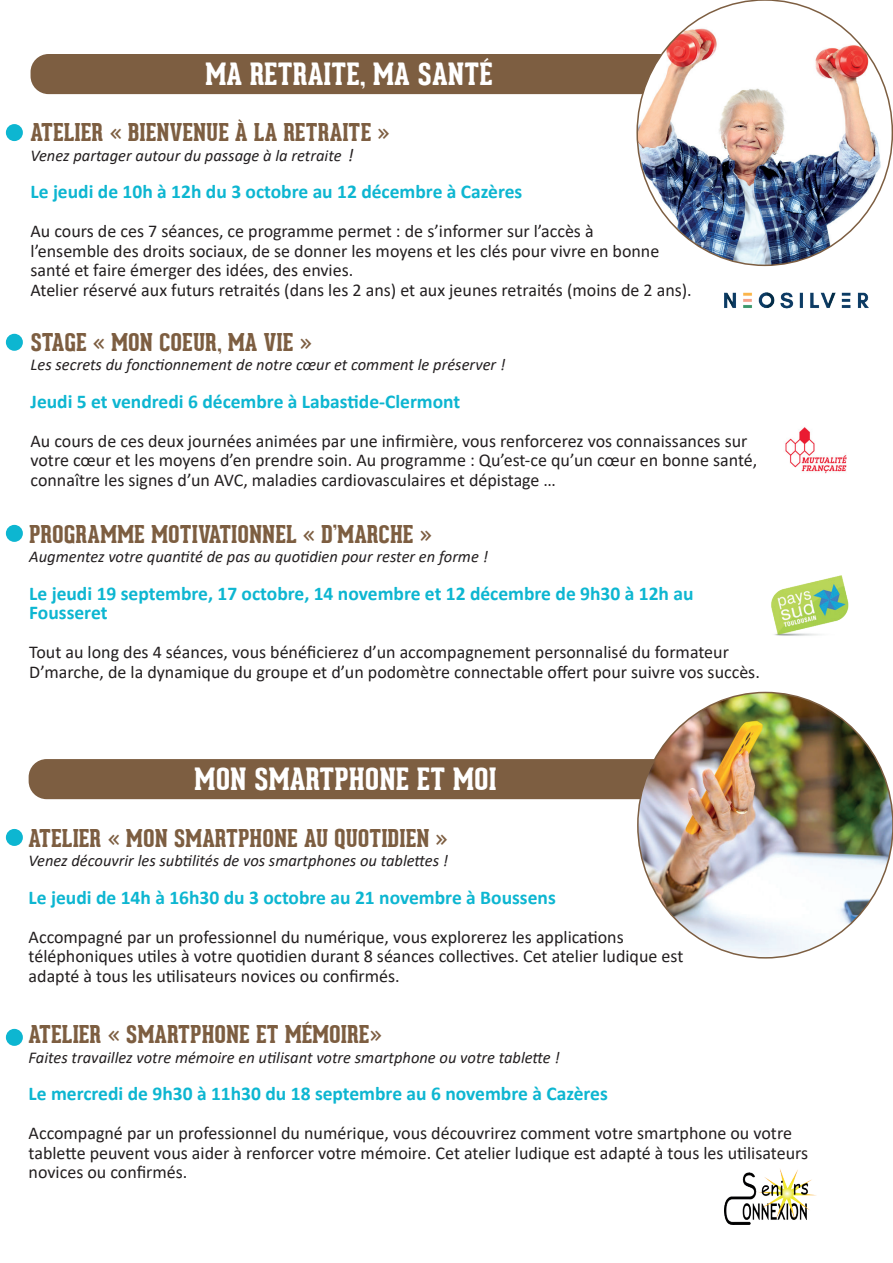
<style>
.page{position:relative;width:893px;height:1263px;background:#fff}
.page>*{position:absolute;margin:0;border:0;box-sizing:border-box;transform-origin:0 0}
.t1{font:800 30px "Geared Slab";color:#fff}
.t2{font:800 24px "Geared Slab";color:#7d5e41}
.t3{font:700 19.5px/19.5px "Calibri";color:#0db6d1}
.t4{font:18px/19.5px "Calibri";color:#231f20}
.t5{font:italic 16.5px "Calibri";color:#231f20}
.s1{font-size:18px}
</style>
<div class="page">
<div style="left:29px;top:759px;width:810px;height:40px;background:#7d5e41;border-radius:18px"></div>
<img style="left:638px;top:692px;width:255px;height:266px">
<div style="left:31px;top:54px;width:809px;height:40px;background:#7d5e41;border-radius:18px"></div>
<img style="left:637px;top:24px;width:255px;height:241px">
<img style="left:771px;top:575px;width:78px;height:61px">
<img style="left:785px;top:427px;width:62px;height:47px">
<img style="left:724px;top:292px;width:145px;height:17px">
<div style="left:6px;top:124px;width:17px;height:17px;background:#0db6d1;border-radius:50%"></div>
<div style="left:6px;top:334px;width:17px;height:17px;background:#0db6d1;border-radius:50%"></div>
<div style="left:6px;top:525px;width:17px;height:17px;background:#0db6d1;border-radius:50%"></div>
<div style="left:6px;top:829px;width:17px;height:17px;background:#0db6d1;border-radius:50%"></div>
<div style="left:6px;top:1029px;width:17px;height:17px;background:#0db6d1;border-radius:50%"></div>
<img style="left:724px;top:1169px;width:92px;height:55px">
<h1 class="t1" style="left:205px;top:57px;width:289px">MA RETRAITE, MA SANTÉ</h1>
<h2 class="t2" style="left:31px;top:119px;width:361px">ATELIER « BIENVENUE À LA RETRAITE »</h2>
<p class="t5" style="left:31px;top:144px;width:325px">Venez partager autour du passage à la retraite <span class="s1">!</span></p>
<p class="t3" style="left:31px;top:182px;width:493px">Le jeudi de 10h à 12h du 3 octobre au 12 décembre à Cazères</p>
<p class="t4" style="left:31px;top:221px;width:663px">Au cours de ces 7 séances, ce programme permet : de s’informer sur l’accès à<br>l’ensemble des droits sociaux, de se donner les moyens et les clés pour vivre en bonne santé et faire émerger des idées, des envies.<br>Atelier réservé aux futurs retraités (dans les 2 ans) et aux jeunes retraités (moins de 2 ans).</p>
<h2 class="t2" style="left:31px;top:328px;width:283px">STAGE « MON COEUR, MA VIE »</h2>
<p class="t5" style="left:31px;top:353px;width:476px">Les secrets du fonctionnement de notre cœur et comment le préserver !</p>
<p class="t3" style="left:31px;top:391px;width:431px">Jeudi 5 et vendredi 6 décembre à Labastide-Clermont</p>
<p class="t4" style="left:31px;top:430px;width:728px">Au cours de ces deux journées animées par une infirmière, vous renforcerez vos connaissances sur votre cœur et les moyens d’en prendre soin. Au programme : Qu’est-ce qu’un cœur en bonne santé, connaître les signes d’un AVC, maladies cardiovasculaires et dépistage …</p>
<h2 class="t2" style="left:29px;top:520px;width:405px">PROGRAMME MOTIVATIONNEL « D’MARCHE »</h2>
<p class="t5" style="left:29px;top:545px;width:460px">Augmentez votre quantité de pas au quotidien pour rester en forme !</p>
<p class="t3" style="left:29px;top:583px;width:666px">Le jeudi 19 septembre, 17 octobre, 14 novembre et 12 décembre de 9h30 à 12h au<br>Fousseret</p>
<p class="t4" style="left:29px;top:642px;width:732px">Tout au long des 4 séances, vous bénéficierez d’un accompagnement personnalisé du formateur<br>D’marche, de la dynamique du groupe et d’un podomètre connectable offert pour suivre vos succès.</p>
<h1 class="t1" style="left:194px;top:762px;width:304px">MON SMARTPHONE ET MOI</h1>
<h2 class="t2" style="left:29px;top:824px;width:421px">ATELIER « MON SMARTPHONE AU QUOTIDIEN »</h2>
<p class="t5" style="left:29px;top:849px;width:421px">Venez découvrir les subtilités de vos smartphones ou tablettes !</p>
<p class="t3" style="left:29px;top:887px;width:529px">Le jeudi de 14h à 16h30 du 3 octobre au 21 novembre à Boussens</p>
<p class="t4" style="left:29px;top:927px;width:656px">Accompagné par un professionnel du numérique, vous explorerez les applications téléphoniques utiles à votre quotidien durant 8 séances collectives. Cet atelier ludique est adapté à tous les utilisateurs novices ou confirmés.</p>
<h2 class="t2" style="left:29px;top:1021px;width:355px">ATELIER « SMARTPHONE ET MÉMOIRE»</h2>
<p class="t5" style="left:29px;top:1046px;width:533px">Faites travaillez votre mémoire en utilisant votre smartphone ou votre tablette !</p>
<p class="t3" style="left:29px;top:1084px;width:581px">Le mercredi de 9h30 à 11h30 du 18 septembre au 6 novembre à Cazères</p>
<p class="t4" style="left:29px;top:1123px;width:781px">Accompagné par un professionnel du numérique, vous découvrirez comment votre smartphone ou votre tablette peuvent vous aider à renforcer votre mémoire. Cet atelier ludique est adapté à tous les utilisateurs novices ou confirmés.</p>
</div>
